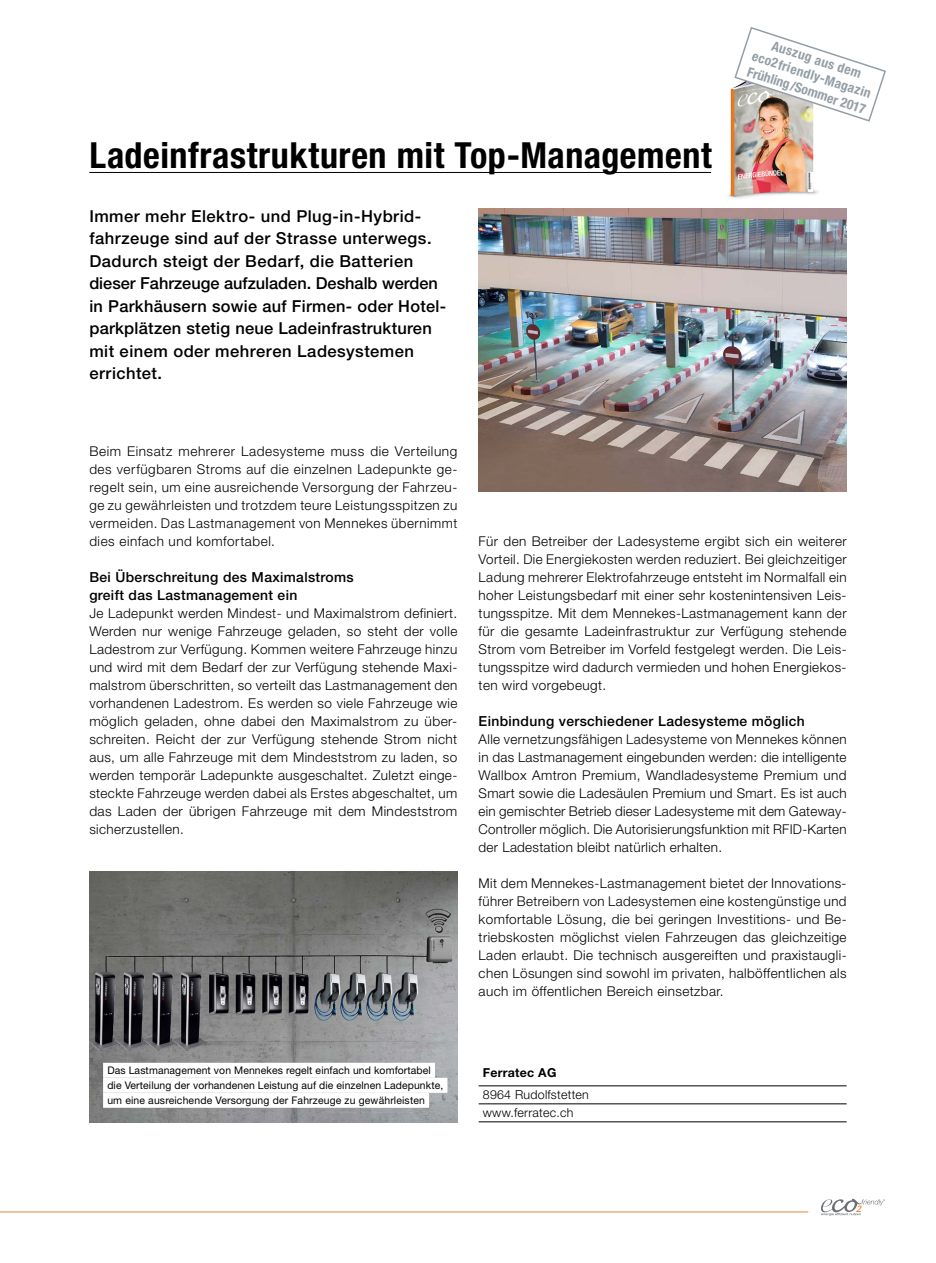
<style>
.page{position:relative;width:936px;height:1263px;background:#fff}
.page>*{position:absolute;margin:0;border:0;box-sizing:border-box;transform-origin:0 0}
.t1{font:700 condensed 36px "Helvetica Neue LT Std";letter-spacing:.015em;color:#000}
.t2{font:500 16.5px/22.5px "Helvetica Neue LT Std";letter-spacing:.025em;color:#000}
.t3{font:500 13.8px/18px "Helvetica Neue LT Std";letter-spacing:.025em;color:#000}
.t4{font:300 13.5px/18px "Helvetica Neue LT Std";letter-spacing:.03em;color:#000;text-align:justify}
.t5{font:700 condensed 13.5px "Helvetica Neue LT Std";color:#939ea6}
.t6{font:300 12.3px/18px "Helvetica Neue LT Std";letter-spacing:.02em;color:#000}
.t7{font:700 12.3px "Helvetica Neue LT Std";letter-spacing:.02em;color:#000}
.t8{font:10.5px/15px "Helvetica Neue LT Std";letter-spacing:.01em;color:#000}
</style>
<div class="page">
<hr style="left:0;top:1211px;width:808px;height:1px;background:#ed822f">
<svg style="left:821px;top:1199px;width:63px;height:17px"></svg>
<hr style="left:89px;top:172px;width:622px;height:1px;background:#000">
<hr style="left:478px;top:1085px;width:368px;height:1px;background:#000">
<hr style="left:478px;top:1103px;width:368px;height:1px;background:#000">
<hr style="left:478px;top:1121px;width:368px;height:1px;background:#000">
<img style="left:478px;top:208px;width:368px;height:284px">
<img style="left:89px;top:871px;width:368px;height:252px">
<div style="left:103px;top:1063px;width:332px;height:15px;background:#fff"></div>
<div style="left:103px;top:1078px;width:344px;height:15px;background:#fff"></div>
<div style="left:103px;top:1093px;width:326px;height:15px;background:#fff"></div>
<img style="left:728px;top:88px;width:90px;height:111px">
<svg style="left:733px;top:27px;width:153px;height:96px"></svg>
<h1 class="t1" style="left:89px;top:133px;width:624px">Ladeinfrastrukturen mit Top-Management</h1>
<p class="t2" style="left:89px;top:205px;width:358px">Immer mehr Elektro- und Plug-in-Hybrid&shy;fahrzeuge sind auf der Strasse unterwegs.<br>Dadurch steigt der Bedarf, die Batterien dieser Fahrzeuge aufzuladen. Deshalb werden in Parkhäusern sowie auf Firmen- oder Hotel&shy;parkplätzen stetig neue Ladeinfrastrukturen mit einem oder mehreren Ladesystemen errichtet.</p>
<p class="t5" style="left:774px;top:37px;width:95px;rotate:18deg">Auszug aus dem</p>
<p class="t5" style="left:755px;top:48px;width:126px;rotate:18deg">eco2friendly-Magazin</p>
<p class="t5" style="left:750px;top:63px;width:125px;rotate:18deg">Frühling Sommer 2017</p>
<p class="t4" style="left:89px;top:442px;width:369px">Beim Einsatz mehrerer Ladesysteme muss die Verteilung des verfügbaren Stroms auf die einzelnen Ladepunkte ge&shy;regelt sein, um eine ausreichende Versorgung der Fahrzeu&shy;ge zu gewährleisten und trotzdem teure Leistungsspitzen zu vermeiden. Das Lastmanagement von Mennekes übernimmt dies einfach und komfortabel.</p>
<p class="t3" style="left:89px;top:568px;width:266px">Bei Überschreitung des Maximalstroms greift das Lastmanagement ein</p>
<p class="t4" style="left:89px;top:604px;width:369px">Je Ladepunkt werden Mindest- und Maximalstrom definiert.<br>Werden nur wenige Fahrzeuge geladen, so steht der volle Ladestrom zur Verfügung. Kommen weitere Fahrzeuge hinzu und wird mit dem Bedarf der zur Verfügung stehende Maxi&shy;malstrom überschritten, so verteilt das Lastmanagement den vorhandenen Ladestrom. Es werden so viele Fahrzeuge wie möglich geladen, ohne dabei den Maximalstrom zu über&shy;schreiten. Reicht der zur Verfügung stehende Strom nicht aus, um alle Fahrzeuge mit dem Mindeststrom zu laden, so werden temporär Ladepunkte ausgeschaltet. Zuletzt einge&shy;steckte Fahrzeuge werden dabei als Erstes abgeschaltet, um das Laden der übrigen Fahrzeuge mit dem Mindeststrom sicherzustellen.</p>
<p class="t4" style="left:478px;top:532px;width:369px;text-align:left">Für den Betreiber der Ladesysteme ergibt sich ein weiterer Vorteil. Die Energiekosten werden reduziert. Bei gleichzeitiger Ladung mehrerer Elektrofahrzeuge entsteht im Normalfall ein hoher Leistungsbedarf mit einer sehr kostenintensiven Leis&shy;tungsspitze. Mit dem Mennekes-Lastmanagement kann der für die gesamte Ladeinfrastruktur zur Verfügung stehende Strom vom Betreiber im Vorfeld festgelegt werden. Die Leis&shy;tungsspitze wird dadurch vermieden und hohen Energiekos&shy;ten wird vorgebeugt.</p>
<p class="t3" style="left:478px;top:712px;width:327px">Einbindung verschiedener Ladesysteme möglich</p>
<p class="t4" style="left:478px;top:730px;width:369px">Alle vernetzungsfähigen Ladesysteme von Mennekes können in das Lastmanagement eingebunden werden: die intelligente Wallbox Amtron Premium, Wandladesysteme Premium und Smart sowie die Ladesäulen Premium und Smart. Es ist auch ein gemischter Betrieb dieser Ladesysteme mit dem Gateway-Controller möglich. Die Autorisierungsfunktion mit RFID-Karten der Ladestation bleibt natürlich erhalten.</p>
<p class="t4" style="left:478px;top:874px;width:369px">Mit dem Mennekes-Lastmanagement bietet der Innovations&shy;führer Betreibern von Ladesystemen eine kostengünstige und komfortable Lösung, die bei geringen Investitions- und Be&shy;triebskosten möglichst vielen Fahrzeugen das gleichzeitige Laden erlaubt. Die technisch ausgereiften und praxistaugli&shy;chen Lösungen sind sowohl im privaten, halböffentlichen als auch im öffentlichen Bereich einsetzbar.</p>
<p class="t8" style="left:107px;top:1062px;width:337px">Das Lastmanagement von Mennekes regelt einfach und komfortabel die Verteilung der vorhandenen Leistung auf die einzelnen Ladepunkte, um eine ausreichende Versorgung der Fahrzeuge zu gewährleisten</p>
<p class="t7" style="left:483px;top:1065px;width:75px">Ferratec AG</p>
<p class="t6" style="left:483px;top:1086px;width:107px">8964 Rudolfstetten www.ferratec.ch</p>
</div>
